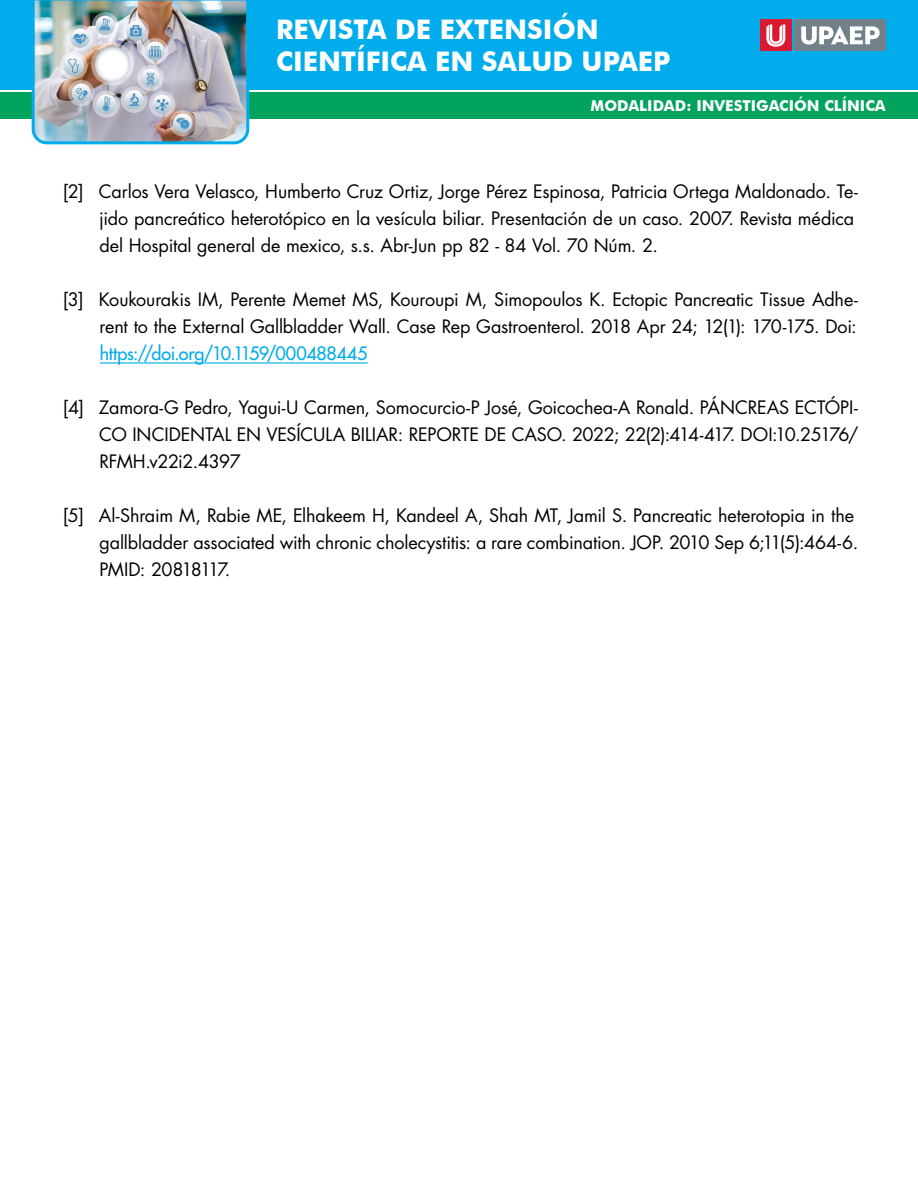
<style>
.page{position:relative;width:918px;height:1188px;background:#fff}
.page>*{position:absolute;margin:0;border:0;box-sizing:border-box;transform-origin:0 0}
.t1{font:700 27px/32.4px "Futura BT";color:#fff}
.referencias{font:18px/27px "Futura Std";letter-spacing:-.01em;color:#000}
.t2{font:700 15px "Futura BT";color:#fff}
.s1{font-weight:500;color:#00aceb}
</style>
<div class="page">
<div style="left:0;top:92px;width:918px;height:27px;background:#00a25e"></div>
<div style="left:0;top:0;width:918px;height:90px;background:#00aceb"></div>
<img style="left:31px;top:0;width:219px;height:145px">
<div style="left:795px;top:20px;width:91px;height:31px;background:#72808a"></div>
<svg style="left:801px;top:26px;width:79px;height:19px"></svg>
<div style="left:760px;top:20px;width:32px;height:31px;background:#da1a32"></div>
<svg style="left:766px;top:25px;width:19px;height:22px"></svg>
<hr style="left:100px;top:362px;width:268px;height:2px;background:#00aceb">
<h1 class="t1" style="left:276px;top:13px;width:396px">REVISTA DE EXTENSIÓN<br>CIENTÍFICA EN SALUD UPAEP</h1>
<p class="t2" style="left:591px;top:97px;width:297px">MODALIDAD: INVESTIGACIÓN CLÍNICA</p>
<p class="referencias" style="left:99px;top:178px;width:760px;text-indent:-36px">[2] Carlos Vera Velasco, Humberto Cruz Ortiz, Jorge Pérez Espinosa, Patricia Ortega Maldonado. Te&shy;jido pancreático heterotópico en la vesícula biliar. Presentación de un caso. 2007. Revista médica del Hospital general de mexico, s.s. Abr-Jun pp 82 - 84 Vol. 70 Núm. 2.</p>
<p class="referencias" style="left:100px;top:286px;width:760px;text-align:justify;text-indent:-37px">[3] Koukourakis IM, Perente Memet MS, Kouroupi M, Simopoulos K. Ectopic Pancreatic Tissue Adhe&shy;rent to the External Gallbladder Wall. Case Rep Gastroenterol. 2018 Apr 24; 12(1): 170-175. Doi: <span class="s1">https://doi.org/10.1159/000488445</span></p>
<p class="referencias" style="left:99px;top:394px;width:761px;text-align:justify;text-indent:-36px">[4] Zamora-G Pedro, Yagui-U Carmen, Somocurcio-P José, Goicochea-A Ronald. PÁNCREAS ECTÓPI-CO INCIDENTAL EN VESÍCULA BILIAR: REPORTE DE CASO. 2022; 22(2):414-417. DOI:10.25176/ RFMH.v22i2.4397</p>
<p class="referencias" style="left:99px;top:502px;width:760px;text-indent:-37px">[5] Al-Shraim M, Rabie ME, Elhakeem H, Kandeel A, Shah MT, Jamil S. Pancreatic heterotopia in the gallbladder associated with chronic cholecystitis: a rare combination. JOP. 2010 Sep 6;11(5):464-6.<br>PMID: 20818117.</p>
</div>
